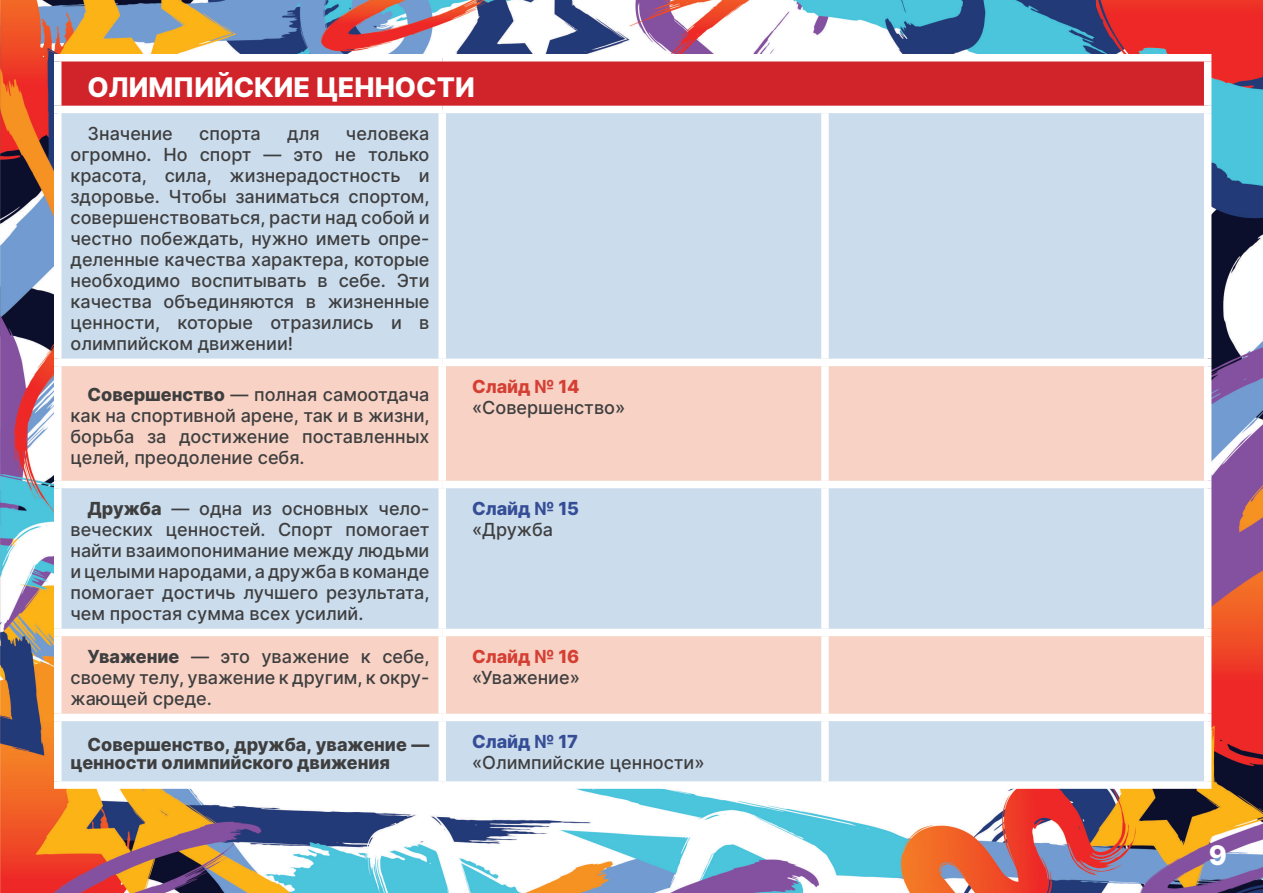
<style>
.page{position:relative;width:1263px;height:893px;background:#fff}
.page>*{position:absolute;margin:0;border:0;box-sizing:border-box;transform-origin:0 0}
.t1{font:800 27px "Inter";color:#fff}
.t2{font:500 18px/21px "Inter";color:#3e3e3f;text-align:justify}
.t3{font:800 18px/18px "Inter";color:#3e3e3f}
.t4{font:800 18px "Inter";color:#d53f33}
.t5{font:800 18px "Inter";color:#354d96}
.s1{font-weight:800}
</style>
<div class="page">
<img style="left:0;top:0;width:1263px;height:893px">
<div style="left:58px;top:58px;width:1150px;height:51px;background:#d1232a"></div>
<div style="left:62px;top:113px;width:1142px;height:668px;background:#cbdcec"></div>
<svg style="left:62px;top:366px;width:1142px;height:348px;background:#e4d6d5"></svg>
<div style="left:54px;top:54px;width:388px;height:8px;background:#fff"></div>
<div style="left:442px;top:54px;width:383px;height:8px;background:#fff"></div>
<div style="left:825px;top:54px;width:386px;height:8px;background:#fff"></div>
<div style="left:438px;top:113px;width:8px;height:246px;background:#fff"></div>
<div style="left:821px;top:113px;width:8px;height:246px;background:#fff"></div>
<div style="left:54px;top:359px;width:388px;height:7px;background:#fff"></div>
<div style="left:442px;top:359px;width:383px;height:7px;background:#fff"></div>
<div style="left:438px;top:366px;width:8px;height:115px;background:#fff"></div>
<div style="left:825px;top:359px;width:386px;height:7px;background:#fff"></div>
<div style="left:821px;top:366px;width:8px;height:115px;background:#fff"></div>
<div style="left:54px;top:481px;width:388px;height:7px;background:#fff"></div>
<div style="left:442px;top:481px;width:383px;height:7px;background:#fff"></div>
<div style="left:438px;top:488px;width:8px;height:141px;background:#fff"></div>
<div style="left:825px;top:481px;width:386px;height:7px;background:#fff"></div>
<div style="left:821px;top:488px;width:8px;height:141px;background:#fff"></div>
<div style="left:54px;top:629px;width:388px;height:7px;background:#fff"></div>
<div style="left:442px;top:629px;width:383px;height:7px;background:#fff"></div>
<div style="left:438px;top:636px;width:8px;height:78px;background:#fff"></div>
<div style="left:825px;top:629px;width:386px;height:7px;background:#fff"></div>
<div style="left:821px;top:636px;width:8px;height:78px;background:#fff"></div>
<div style="left:54px;top:714px;width:388px;height:7px;background:#fff"></div>
<div style="left:442px;top:714px;width:383px;height:7px;background:#fff"></div>
<div style="left:438px;top:721px;width:8px;height:60px;background:#fff"></div>
<div style="left:825px;top:714px;width:386px;height:7px;background:#fff"></div>
<div style="left:821px;top:721px;width:8px;height:60px;background:#fff"></div>
<div style="left:54px;top:781px;width:388px;height:8px;background:#fff"></div>
<div style="left:442px;top:781px;width:383px;height:8px;background:#fff"></div>
<div style="left:825px;top:781px;width:386px;height:8px;background:#fff"></div>
<div style="left:54px;top:62px;width:8px;height:44px;background:#fff"></div>
<div style="left:1204px;top:62px;width:7px;height:44px;background:#fff"></div>
<div style="left:54px;top:106px;width:388px;height:7px;background:#fff"></div>
<div style="left:54px;top:113px;width:8px;height:246px;background:#fff"></div>
<div style="left:442px;top:106px;width:383px;height:7px;background:#fff"></div>
<div style="left:825px;top:106px;width:386px;height:7px;background:#fff"></div>
<div style="left:1204px;top:113px;width:7px;height:246px;background:#fff"></div>
<div style="left:54px;top:366px;width:8px;height:115px;background:#fff"></div>
<div style="left:1204px;top:366px;width:7px;height:115px;background:#fff"></div>
<div style="left:54px;top:488px;width:8px;height:141px;background:#fff"></div>
<div style="left:1204px;top:488px;width:7px;height:141px;background:#fff"></div>
<div style="left:54px;top:636px;width:8px;height:78px;background:#fff"></div>
<div style="left:1204px;top:636px;width:7px;height:78px;background:#fff"></div>
<div style="left:54px;top:721px;width:8px;height:60px;background:#fff"></div>
<div style="left:1204px;top:721px;width:7px;height:60px;background:#fff"></div>
<p class="t1" style="left:88px;top:67px;width:389px">ОЛИМПИЙСКИЕ ЦЕННОСТИ</p>
<p class="t2" style="left:88px;top:122px;width:87px">Значение</p>
<p class="t2" style="left:199px;top:122px;width:63px">спорта</p>
<p class="t2" style="left:287px;top:122px;width:34px">для</p>
<p class="t2" style="left:71px;top:122px;width:361px;text-indent:275px">человека огромно. Но спорт — это не только красота, сила, жизнерадостность и здоровье. Чтобы заниматься спортом, совершенствоваться, расти над собой и честно побеждать, нужно иметь опре&shy;деленные качества характера, которые необходимо воспитывать в себе. Эти качества объединяются в жизненные ценности, которые отразились и в олимпийском движении!</p>
<p class="t2" style="left:71px;top:383px;width:361px;text-indent:17px"><span class="s1">Совершенство</span> — полная самоотдача как на спортивной арене, так и в жизни, борьба за достижение поставленных целей, преодоление себя.</p>
<p class="t4" style="left:472px;top:373px;width:109px">Слайд № 14</p>
<p class="t2" style="left:472px;top:396px;width:155px">«Совершенство»</p>
<p class="t2" style="left:71px;top:497px;width:361px;text-indent:17px"><span class="s1">Дружба</span> — одна из основных чело&shy;веческих ценностей. Спорт помогает найти взаимопонимание между людьми и целыми народами, а дружба в команде помогает достичь лучшего результата, чем простая сумма всех усилий.</p>
<p class="t5" style="left:472px;top:495px;width:109px">Слайд № 15</p>
<p class="t2" style="left:472px;top:518px;width:83px">«Дружба</p>
<p class="t2" style="left:71px;top:645px;width:361px;text-indent:17px"><span class="s1">Уважение</span> — это уважение к себе, своему телу, уважение к другим, к окру&shy;жающей среде.</p>
<p class="t4" style="left:472px;top:643px;width:109px">Слайд № 16</p>
<p class="t2" style="left:472px;top:666px;width:109px">«Уважение»</p>
<p class="t3" style="left:71px;top:735px;width:360px;text-indent:17px">Совершенство, дружба, уважение — ценности олимпийского движения</p>
<p class="t5" style="left:472px;top:728px;width:108px">Слайд № 17</p>
<p class="t2" style="left:472px;top:751px;width:234px">«Олимпийские ценности»</p>
<h1 class="t1" style="left:1209px;top:836px;width:20px">9</h1>
</div>
